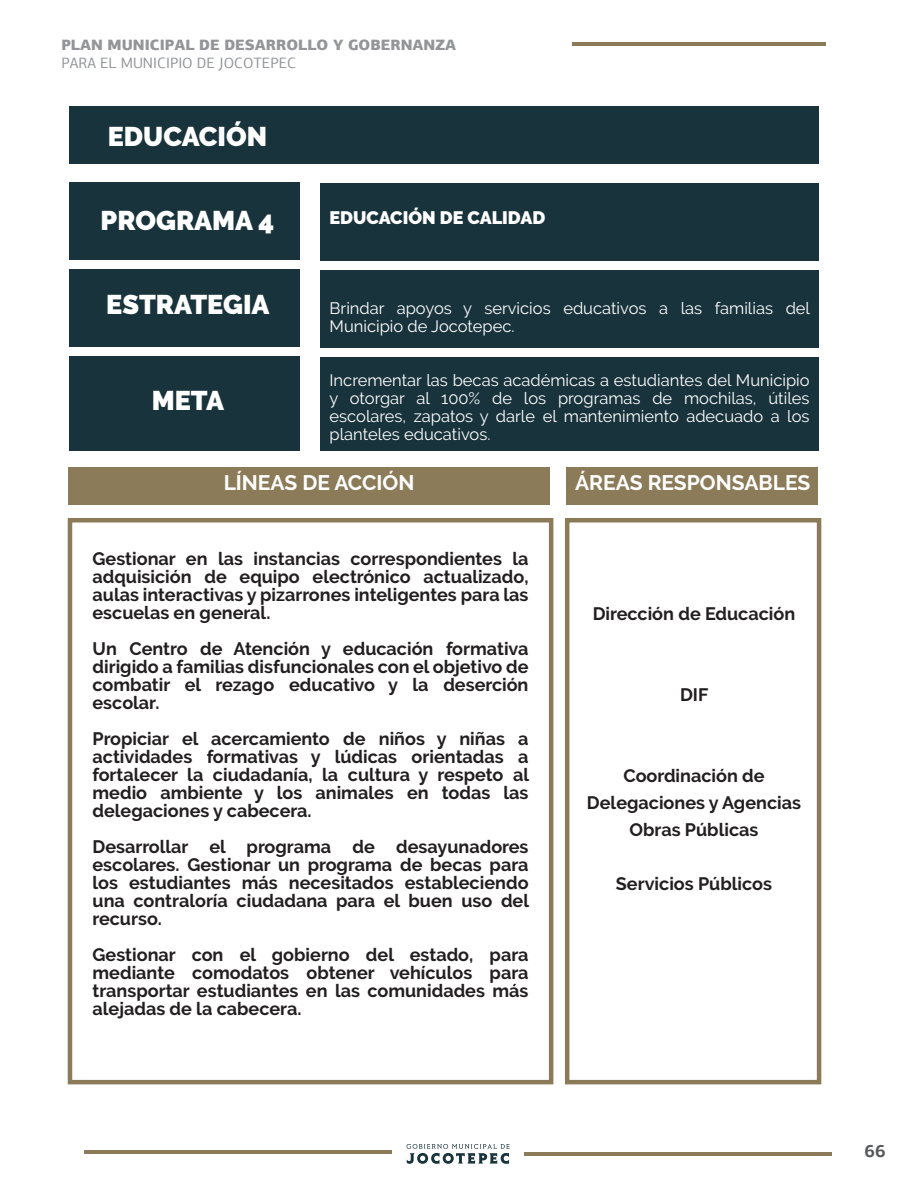
<style>
.page{position:relative;width:918px;height:1188px;background:#fff}
.page>*{position:absolute;margin:0;border:0;box-sizing:border-box;transform-origin:0 0}
.t1{font:900 27px "Raleway";color:#fff}
.t2{font:700 21px "Raleway";color:#fff}
.t3{font:700 18px/18px "Raleway";color:#231f20;text-align:justify}
.t4{font:900 18px "Raleway";color:#fff}
.t5{font:700 18px "PF Agora Sans Pro";color:#57585a}
.t6{font:16.5px/18px "Raleway";color:#fff}
.t7{font:900 15px "PF Agora Sans Pro";color:#939598}
.t8{font:15px "PF Agora Sans Pro";color:#939598}
</style>
<div class="page">
<svg style="left:407px;top:1144px;width:102px;height:20px"></svg>
<hr style="left:524px;top:1152px;width:307px;height:4px;background:#8c7b58">
<hr style="left:85px;top:1150px;width:307px;height:4px;background:#8c7b58">
<hr style="left:572px;top:42px;width:254px;height:4px;background:#8c7b58">
<div style="left:320px;top:183px;width:498px;height:78px;background:#19333c"></div>
<div style="left:320px;top:270px;width:498px;height:78px;background:#19333c"></div>
<div style="left:320px;top:357px;width:498px;height:94px;background:#19333c"></div>
<div style="left:69px;top:106px;width:749px;height:57px;background:#19333c"></div>
<div style="left:69px;top:182px;width:231px;height:77px;background:#19333c"></div>
<div style="left:69px;top:269px;width:231px;height:78px;background:#19333c"></div>
<div style="left:69px;top:356px;width:231px;height:95px;background:#19333c"></div>
<div style="left:69px;top:467px;width:481px;height:38px;background:#8c7b58"></div>
<div style="left:566px;top:467px;width:252px;height:38px;background:#8c7b58"></div>
<div style="left:68px;top:518px;width:485px;height:566px;border:4px solid #8c7b58"></div>
<div style="left:565px;top:518px;width:256px;height:566px;border:4px solid #8c7b58"></div>
<p class="t7" style="left:62px;top:35px;width:396px">PLAN MUNICIPAL DE DESARROLLO Y GOBERNANZA</p>
<p class="t8" style="left:62px;top:54px;width:236px">PARA EL MUNICIPIO DE JOCOTEPEC</p>
<h1 class="t1" style="left:108px;top:121px;width:161px">EDUCACIÓN</h1>
<h1 class="t1" style="left:101px;top:205px;width:175px">PROGRAMA 4</h1>
<h1 class="t1" style="left:106px;top:289px;width:165px">ESTRATEGIA</h1>
<h1 class="t1" style="left:152px;top:385px;width:74px">META</h1>
<p class="t4" style="left:330px;top:207px;width:217px">EDUCACIÓN DE CALIDAD</p>
<p class="t6" style="left:330px;top:299px;width:482px">Brindar apoyos y servicios educativos a las familias del<br>Municipio de Jocotepec.</p>
<p class="t6" style="left:330px;top:371px;width:482px;text-align:justify">Incrementar las becas académicas a estudiantes del Municipio y otorgar al 100% de los programas de mochilas, útiles escolares, zapatos y darle el mantenimiento adecuado a los planteles educativos.</p>
<p class="t2" style="left:224px;top:471px;width:192px">LÍNEAS DE ACCIÓN</p>
<p class="t2" style="left:575px;top:471px;width:237px">ÁREAS RESPONSABLES</p>
<p class="t3" style="left:93px;top:550px;width:438px">Gestionar en las instancias correspondientes la adquisición de equipo electrónico actualizado, aulas interactivas y pizarrones inteligentes para las escuelas en general.</p>
<p class="t3" style="left:93px;top:640px;width:438px">Un Centro de Atención y educación formativa dirigido a familias disfuncionales con el objetivo de combatir el rezago educativo y la deserción escolar.</p>
<p class="t3" style="left:93px;top:730px;width:438px">Propiciar el acercamiento de niños y niñas a actividades formativas y lúdicas orientadas a fortalecer la ciudadanía, la cultura y respeto al medio ambiente y los animales en todas las delegaciones y cabecera.</p>
<p class="t3" style="left:93px;top:838px;width:438px">Desarrollar el programa de desayunadores escolares. Gestionar un programa de becas para los estudiantes más necesitados estableciendo una contraloría ciudadana para el buen uso del recurso.</p>
<p class="t3" style="left:93px;top:946px;width:437px">Gestionar con el gobierno del estado, para mediante comodatos obtener vehículos para transportar estudiantes en las comunidades más alejadas de la cabecera.</p>
<p class="t3" style="left:593px;top:605px;width:204px">Dirección de Educación</p>
<p class="t3" style="left:680px;top:686px;width:30px">DIF</p>
<p class="t3" style="left:587px;top:762px;width:216px;line-height:27px;text-align:center">Coordinación de<br>Delegaciones y Agencias<br>Obras Públicas</p>
<p class="t3" style="left:616px;top:875px;width:158px">Servicios Públicos</p>
<p class="t5" style="left:865px;top:1139px;width:23px">66</p>
</div>
